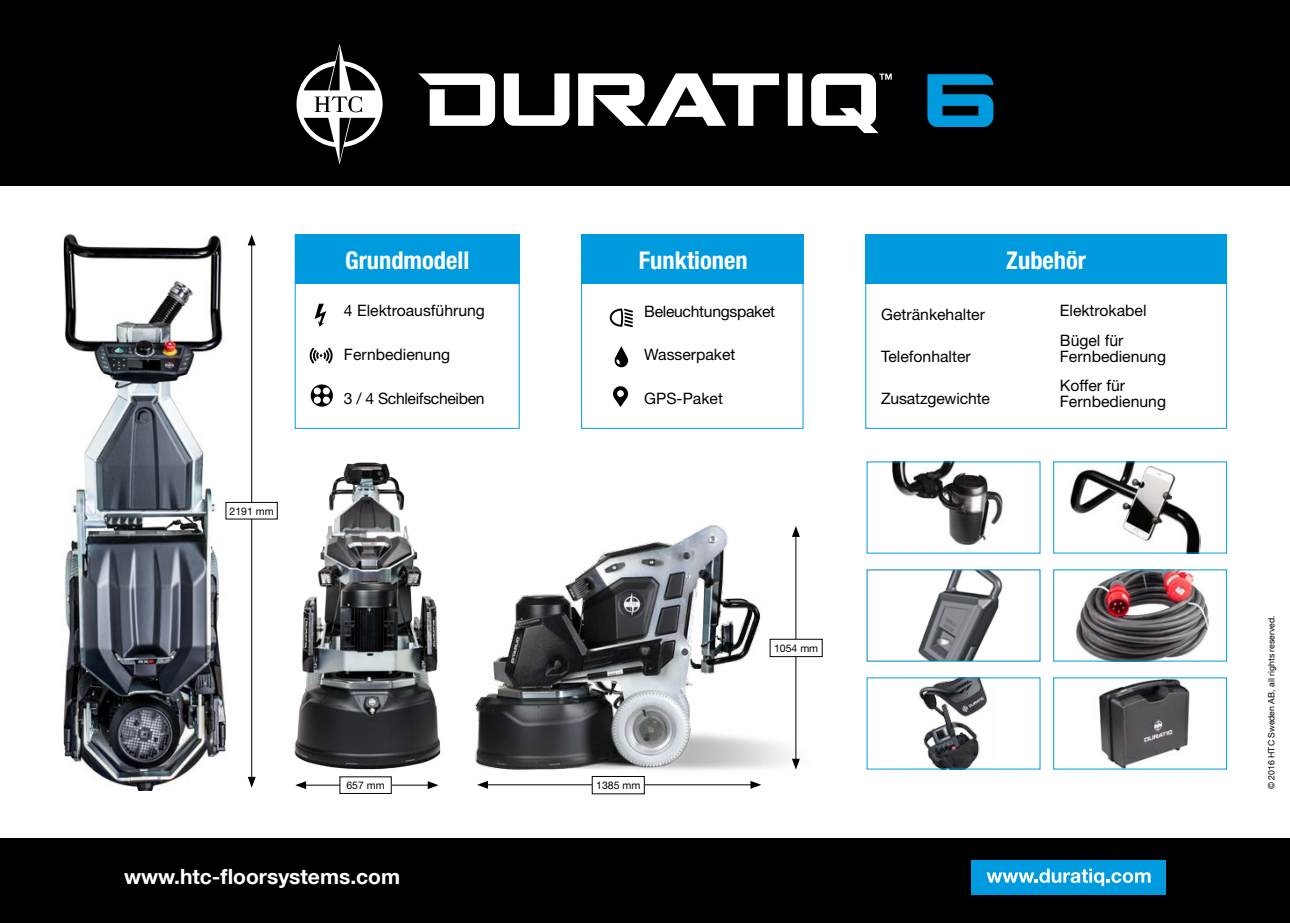
<style>
.page{position:relative;width:1290px;height:923px;background:#fff}
.page>*{position:absolute;margin:0;border:0;box-sizing:border-box;transform-origin:0 0}
.t1{font:700 condensed 24.5px "Helvetica Neue";color:#fff}
.t2{font:700 21px "Helvetica Neue LT Com";color:#fff}
.t3{font:15.75px/29.8px "Helvetica Neue";color:#000}
.t4{font:15.75px "Helvetica Neue";letter-spacing:-.02em;color:#000}
.t5{font:10.5px "Helvetica Neue";color:#000}
.t6{font:8.75px "Helvetica Neue LT Com";color:#000}
</style>
<div class="page">
<img style="left:265px;top:462px;width:168px;height:308px">
<div style="left:0;top:838px;width:1290px;height:85px;background:#000"></div>
<div style="left:0;top:0;width:1290px;height:185px;background:#000"></div>
<svg style="left:927px;top:74px;width:66px;height:53px"></svg>
<div style="left:788px;top:73px;width:14px;height:53px;background:#fff"></div>
<svg style="left:504px;top:73px;width:65px;height:53px"></svg>
<svg style="left:578px;top:73px;width:201px;height:53px"></svg>
<svg style="left:418px;top:73px;width:77px;height:53px"></svg>
<svg style="left:811px;top:73px;width:81px;height:60px"></svg>
<svg style="left:296px;top:44px;width:87px;height:121px"></svg>
<div style="left:295px;top:234px;width:224px;height:50px;background:#009bdf"></div>
<div style="left:581px;top:234px;width:222px;height:50px;background:#009bdf"></div>
<div style="left:865px;top:234px;width:362px;height:50px;background:#009bdf"></div>
<img style="left:63px;top:233px;width:166px;height:557px">
<img style="left:892px;top:463px;width:111px;height:82px">
<img style="left:915px;top:679px;width:73px;height:88px">
<img style="left:1099px;top:679px;width:91px;height:88px">
<div style="left:1053px;top:677px;width:174px;height:92px;border:1px solid #009bdf"></div>
<img style="left:1075px;top:571px;width:134px;height:88px">
<div style="left:1053px;top:569px;width:174px;height:92px;border:1px solid #009bdf"></div>
<img style="left:1070px;top:463px;width:130px;height:88px">
<div style="left:1053px;top:461px;width:174px;height:92px;border:1px solid #009bdf"></div>
<svg style="left:614px;top:346px;width:14px;height:21px"></svg>
<svg style="left:610px;top:308px;width:23px;height:19px"></svg>
<svg style="left:613px;top:386px;width:15px;height:21px"></svg>
<div style="left:617px;top:390px;width:7px;height:7px;background:#fff;border-radius:50%"></div>
<svg style="left:315px;top:304px;width:11px;height:23px"></svg>
<svg style="left:310px;top:347px;width:23px;height:17px"></svg>
<svg style="left:311px;top:384px;width:22px;height:23px"></svg>
<div style="left:323px;top:387px;width:7px;height:7px;background:#fff;border-radius:50%"></div>
<div style="left:323px;top:396px;width:7px;height:7px;background:#fff;border-radius:50%"></div>
<div style="left:314px;top:387px;width:7px;height:7px;background:#fff;border-radius:50%"></div>
<div style="left:314px;top:396px;width:7px;height:7px;background:#fff;border-radius:50%"></div>
<hr style="left:251px;top:243px;width:1px;height:536px;background:#000">
<svg style="left:248px;top:234px;width:8px;height:11px"></svg>
<svg style="left:248px;top:777px;width:8px;height:10px"></svg>
<div style="left:226px;top:502px;width:51px;height:17px;background:#fff"></div>
<div style="left:226px;top:502px;width:52px;height:17px;border:1px solid #000"></div>
<hr style="left:303px;top:785px;width:127px;height:1px;background:#000">
<svg style="left:295px;top:781px;width:11px;height:8px"></svg>
<svg style="left:428px;top:781px;width:11px;height:8px"></svg>
<div style="left:340px;top:777px;width:51px;height:16px;background:#fff"></div>
<div style="left:339px;top:776px;width:53px;height:18px;border:1px solid #000"></div>
<hr style="left:485px;top:784px;width:268px;height:1px;background:#000">
<svg style="left:477px;top:781px;width:11px;height:8px"></svg>
<svg style="left:750px;top:781px;width:11px;height:8px"></svg>
<div style="left:592px;top:776px;width:52px;height:18px;background:#fff"></div>
<img style="left:433px;top:525px;width:390px;height:255px">
<hr style="left:795px;top:534px;width:1px;height:227px;background:#000">
<svg style="left:792px;top:526px;width:8px;height:11px"></svg>
<svg style="left:792px;top:759px;width:8px;height:10px"></svg>
<div style="left:770px;top:639px;width:52px;height:17px;background:#fff"></div>
<div style="left:770px;top:639px;width:52px;height:18px;border:1px solid #000"></div>
<div style="left:295px;top:234px;width:224px;height:195px;border:1px solid #009bdf"></div>
<div style="left:581px;top:234px;width:222px;height:195px;border:1px solid #009bdf"></div>
<div style="left:865px;top:234px;width:362px;height:195px;border:1px solid #009bdf"></div>
<img style="left:918px;top:571px;width:85px;height:88px">
<div style="left:971px;top:860px;width:195px;height:34px;background:#009bdf"></div>
<svg style="left:986px;top:868px;width:164px;height:18px"></svg>
<p class="t5" style="left:229px;top:505px;width:46px">2191 mm</p>
<h1 class="t1" style="left:345px;top:245px;width:126px">Grundmodell</h1>
<h1 class="t1" style="left:639px;top:245px;width:110px">Funktionen</h1>
<p class="t4" style="left:644px;top:301px;width:132px">Beleuchtungspaket</p>
<p class="t3" style="left:644px;top:339px;width:93px">Wasserpaket</p>
<p class="t3" style="left:644px;top:383px;width:80px">GPS-Paket</p>
<p class="t3" style="left:344px;top:295px;width:142px">4 Elektroausführung</p>
<p class="t3" style="left:344px;top:339px;width:108px">Fernbedienung</p>
<p class="t4" style="left:344px;top:388px;width:142px">3 / 4 Schleifscheiben</p>
<p class="t5" style="left:346px;top:779px;width:40px">657 mm</p>
<p class="t5" style="left:596px;top:779px;width:46px">1385 mm</p>
<p class="t5" style="left:774px;top:642px;width:46px">1054 mm</p>
<h2 class="t2" style="left:124px;top:863px;width:278px">www.htc-floorsystems.com</h2>
<p class="t3" style="left:881px;top:299px;width:105px">Getränkehalter</p>
<p class="t3" style="left:881px;top:341px;width:91px">Telefonhalter</p>
<p class="t3" style="left:881px;top:383px;width:110px">Zusatzgewichte</p>
<h1 class="t1" style="left:1006px;top:245px;width:81px">Zubehör</h1>
<p class="t3" style="left:1060px;top:295px;width:88px">Elektrokabel<br>Bügel für</p>
<p class="t3" style="left:1060px;top:341px;width:108px">Fernbedienung<br>Koffer für</p>
<p class="t3" style="left:1060px;top:386px;width:108px">Fernbedienung</p>
<p class="t6" style="left:1266px;top:789px;width:175px;rotate:-90deg">© 2016 HTC Sweden AB, all rights reserved.</p>
</div>
